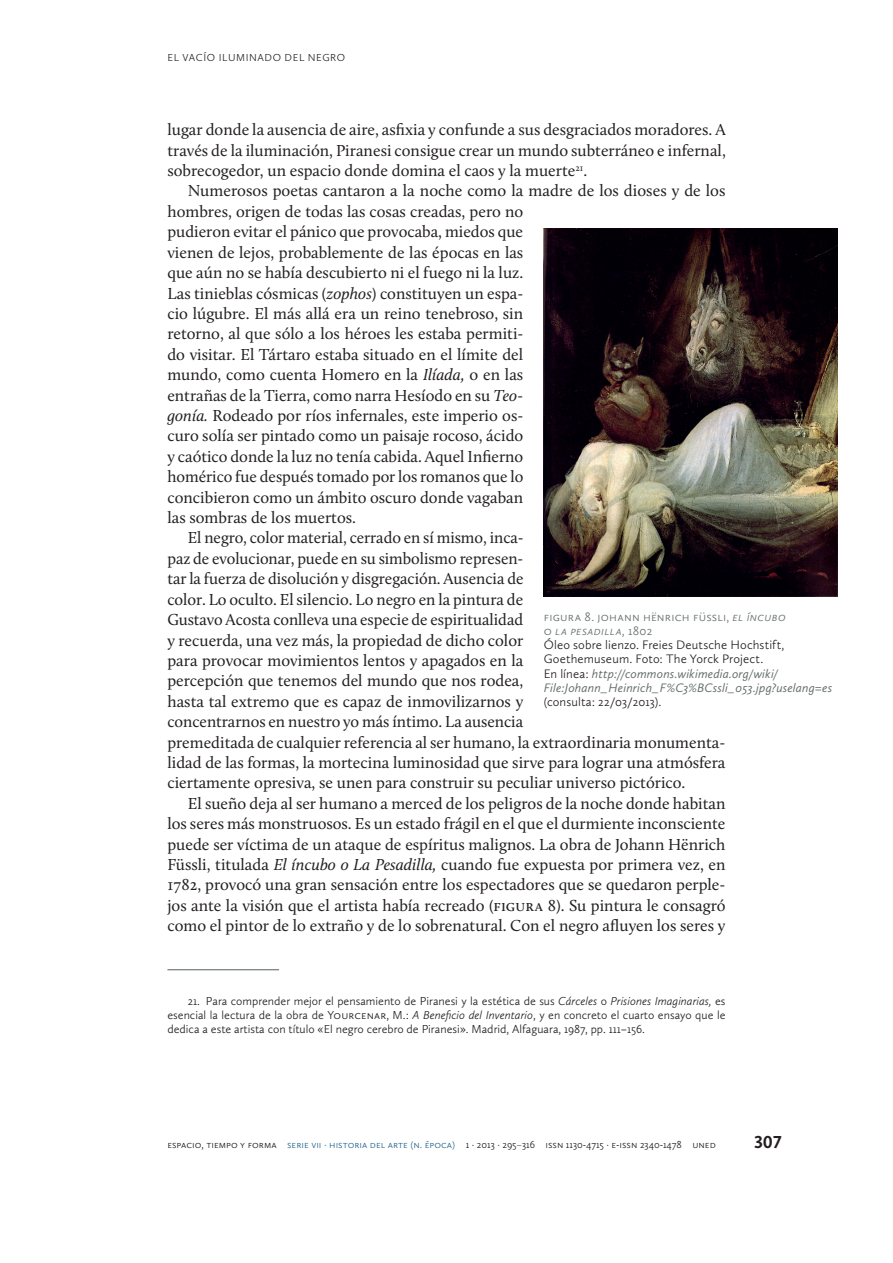
<style>
.page{position:relative;width:893px;height:1263px;background:#fff}
.page>*{position:absolute;margin:0;border:0;box-sizing:border-box;transform-origin:0 0}
.t1{font:700 18px "Calluna Sans";color:#231f20}
.t2{font:16.5px/20.4px "Calluna";color:#231f20;text-align:justify}
.t3{font:italic 12.75px/14.2px "Calluna Sans";letter-spacing:.01em;color:#67706e}
.t4{font:300 12.75px "Calluna Sans";letter-spacing:.01em;color:#231f20}
.t5{font:300 12.75px "Calluna Sans";color:#67706e}
.t6{font:300 12px/14.4px "Calluna Sans";color:#231f20}
.t7{font:300 10.5px "Calluna Sans";color:#231f20}
.t8{font:300 10.5px "Calluna Sans";color:#286790}
.t9{font:300 10.5px "Calluna Sans";letter-spacing:.055em;color:#231f20}
.s1{font-style:italic}
.s2{font-weight:300;font-style:normal}
.s3{font-weight:300}
.s4{font-weight:300;font-style:normal;color:#231f20}
.s5{color:#286790}
.s6{font-weight:400;color:#67706e}
</style>
<div class="page">
<hr style="left:167px;top:969px;width:112px;height:1px;background:#67706e">
<img style="left:544px;top:228px;width:293px;height:369px">
<p class="t9" style="left:167px;top:52px;width:179px">EL VACÍO ILUMINADO DEL NEGRO</p>
<p class="t2" style="left:167px;top:119px;width:560px">lugar donde la ausencia de aire, asfixia y confunde a sus desgraciados moradores. A través de la iluminación, Piranesi consigue crear un mundo subterráneo e infernal, sobrecogedor, un espacio donde domina el caos y la muerte<sup>21</sup>.</p>
<p class="t2" style="left:188px;top:181px;width:539px">Numerosos poetas cantaron a la noche como la madre de los dioses y de los</p>
<p class="t2" style="left:167px;top:201px;width:357px">hombres, origen de todas las cosas creadas, pero no</p>
<p class="t2" style="left:167px;top:221px;width:357px">pudieron evitar el pánico que provocaba, miedos que</p>
<p class="t2" style="left:167px;top:242px;width:357px">vienen de lejos, probablemente de las épocas en las</p>
<p class="t2" style="left:167px;top:262px;width:357px">que aún no se había descubierto ni el fuego ni la luz.</p>
<p class="t2" style="left:167px;top:283px;width:357px">Las tinieblas cósmicas (<span class="s1">zophos</span>) constituyen un espa-</p>
<p class="t2" style="left:167px;top:303px;width:357px">cio lúgubre. El más allá era un reino tenebroso, sin</p>
<p class="t2" style="left:167px;top:323px;width:357px">retorno, al que sólo a los héroes les estaba permiti-</p>
<p class="t2" style="left:167px;top:344px;width:357px">do visitar. El Tártaro estaba situado en el límite del</p>
<p class="t2" style="left:167px;top:364px;width:357px">mundo, como cuenta Homero en la <span class="s1">Ilíada,</span> o en las</p>
<p class="t2" style="left:167px;top:385px;width:357px">entrañas de la Tierra, como narra Hesíodo en su <span class="s1">Teo-</span></p>
<p class="t2" style="left:167px;top:405px;width:357px"><span class="s1">gonía.</span> Rodeado por ríos infernales, este imperio os-</p>
<p class="t2" style="left:167px;top:425px;width:357px">curo solía ser pintado como un paisaje rocoso, ácido</p>
<p class="t2" style="left:167px;top:446px;width:357px">y caótico donde la luz no tenía cabida. Aquel Infierno</p>
<p class="t2" style="left:167px;top:466px;width:357px">homérico fue después tomado por los romanos que lo</p>
<p class="t2" style="left:167px;top:487px;width:357px">concibieron como un ámbito oscuro donde vagaban</p>
<p class="t2" style="left:167px;top:507px;width:190px">las sombras de los muertos.</p>
<p class="t2" style="left:188px;top:528px;width:337px">El negro, color material, cerrado en sí mismo, inca-</p>
<p class="t2" style="left:167px;top:548px;width:357px">paz de evolucionar, puede en su simbolismo represen-</p>
<p class="t2" style="left:167px;top:568px;width:358px">tar la fuerza de disolución y disgregación. Ausencia de</p>
<p class="t2" style="left:167px;top:589px;width:357px">color. Lo oculto. El silencio. Lo negro en la pintura de</p>
<p class="t2" style="left:167px;top:609px;width:357px">Gustavo Acosta conlleva una especie de espiritualidad</p>
<p class="t2" style="left:167px;top:630px;width:357px">y recuerda, una vez más, la propiedad de dicho color</p>
<p class="t2" style="left:167px;top:650px;width:357px">para provocar movimientos lentos y apagados en la</p>
<p class="t2" style="left:167px;top:670px;width:357px">percepción que tenemos del mundo que nos rodea,</p>
<p class="t2" style="left:167px;top:691px;width:357px">hasta tal extremo que es capaz de inmovilizarnos y</p>
<p class="t2" style="left:167px;top:711px;width:357px">concentrarnos en nuestro yo más íntimo. La ausencia</p>
<p class="t2" style="left:167px;top:732px;width:560px">premeditada de cualquier referencia al ser humano, la extraordinaria monumenta-</p>
<p class="t2" style="left:167px;top:752px;width:560px">lidad de las formas, la mortecina luminosidad que sirve para lograr una atmósfera</p>
<p class="t2" style="left:167px;top:772px;width:519px">ciertamente opresiva, se unen para construir su peculiar universo pictórico.</p>
<p class="t2" style="left:188px;top:793px;width:539px">El sueño deja al ser humano a merced de los peligros de la noche donde habitan</p>
<p class="t2" style="left:167px;top:813px;width:560px">los seres más monstruosos. Es un estado frágil en el que el durmiente inconsciente</p>
<p class="t2" style="left:167px;top:834px;width:560px">puede ser víctima de un ataque de espíritus malignos. La obra de Johann Hënrich</p>
<p class="t2" style="left:167px;top:854px;width:560px">Füssli, titulada <span class="s1">El íncubo o La Pesadilla,</span> cuando fue expuesta por primera vez, en</p>
<p class="t2" style="left:167px;top:874px;width:560px">1782, provocó una gran sensación entre los espectadores que se quedaron perple-</p>
<p class="t2" style="left:167px;top:895px;width:560px">jos ante la visión que el artista había recreado (Figura 8). Su pintura le consagró</p>
<p class="t2" style="left:167px;top:915px;width:559px">como el pintor de lo extraño y de lo sobrenatural. Con el negro afluyen los seres y</p>
<p class="t3" style="left:544px;top:609px;width:290px;text-indent:41px"><span class="s2">8. Johann H ënrich Füssli,</span> <span class="s3">El íncubo<br></span><span class="s2">o</span> <span class="s3">La Pesadilla</span><span class="s2">, 1802<br></span><span class="s4">Óleo sobre lienzo. Freies Deutsche Hochstift, Goethemuseum. Foto: The Yorck Project.<br>En línea:</span> http://commons.wikimedia.org/wiki/ File:Johann_Heinrich_F%C3%BCssli_053.jpg?uselang=es</p>
<p class="t4" style="left:544px;top:694px;width:119px">(consulta: 22/03/2013).</p>
<p class="t5" style="left:544px;top:609px;width:24px">Figura</p>
<p class="t6" style="left:167px;top:993px;width:560px;text-indent:20px">21. Para comprender mejor el pensamiento de Piranesi y la estética de sus <span class="s1">Cárceles</span> o <span class="s1">Prisiones Imaginarias,</span> es esencial la lectura de la obra de Yource</p>
<p class="t6" style="left:167px;top:1007px;width:560px;text-indent:199px">nar, M.: <span class="s1">A Beneficio del Inventario</span>, y en concreto el cuarto ensayo que le dedica a este artista con título «El negro cerebro de Piranesi». Madrid, Alfaguara, 1987, pp. 111–156.</p>
<p class="t7" style="left:167px;top:1138px;width:130px">ESPACIO, TIEMPO Y FORMA <span class="s5">Serie</span></p>
<p class="t8" style="left:311px;top:1138px;width:30px">VII · historia</p>
<p class="t8" style="left:370px;top:1138px;width:24px">del arte</p>
<p class="t8" style="left:410px;top:1138px;width:26px">(n. época</p>
<p class="t7" style="left:452px;top:1138px;width:264px"><span class="s5">)</span> 1 · 2013 · 295<span class="s6">–</span>316 ISSN 1130-4715 · e-iss n 2340-1478 UN ED</p>
<p class="t1" style="left:754px;top:1131px;width:29px">307</p>
</div>
